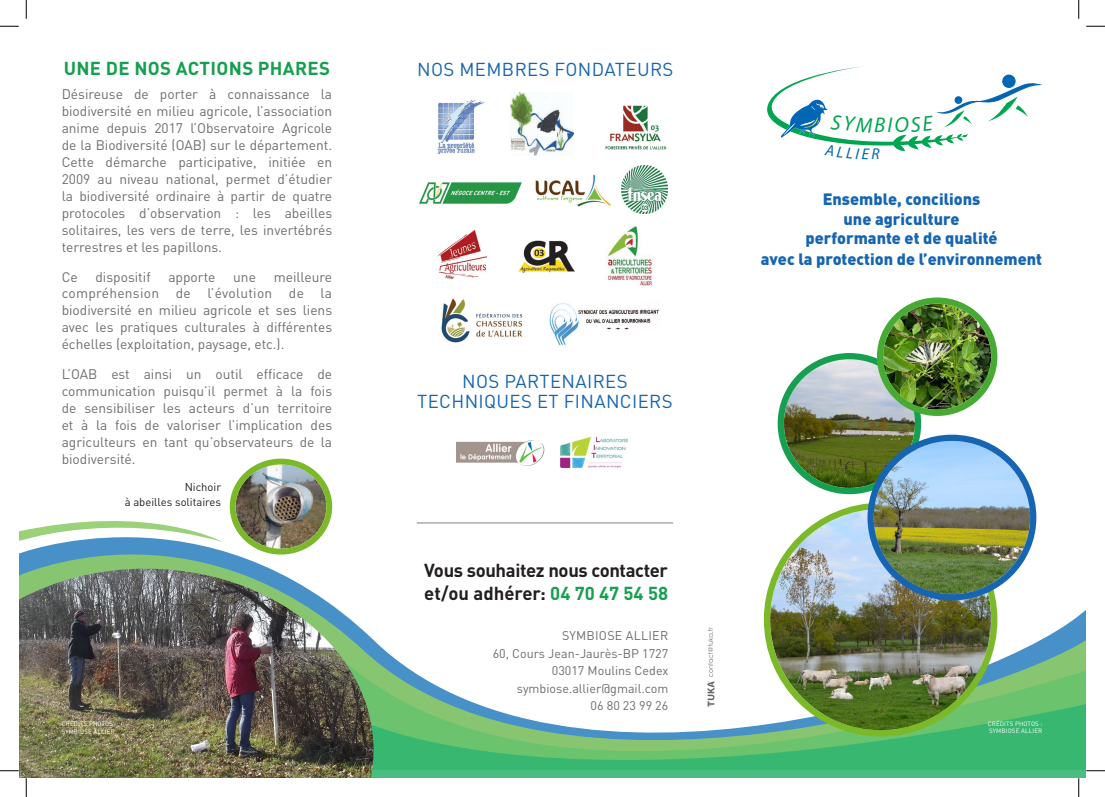
<style>
.page{position:relative;width:1105px;height:797px;background:#fff}
.page>*{position:absolute;margin:0;border:0;box-sizing:border-box;transform-origin:0 0}
.t1{font:18.5px "DIN Pro";letter-spacing:.02em;color:#1665b2}
.t2{font:700 18.5px "DIN Pro";letter-spacing:-.02em;color:#231f20}
.t3{font:700 18.5px "DIN Pro";color:#231f20}
.t4{font:700 18.5px "DIN Pro";letter-spacing:.02em;color:#169f4e}
.t5{font:italic 16.88px "Myriad Pro";color:#0166b3}
.t6{font:900 16.25px "DIN Pro";color:#1665b2}
.t7{font:italic 15.75px "Myriad Pro";color:#0166b3}
.t8{font:13.75px/17px "DIN Pro";color:#6c6d70;text-align:justify}
.t9{font:12.5px "DIN Pro";color:#6c6d70}
.t10{font:12.5px "DIN Pro";letter-spacing:.02em;color:#6c6d70}
.t11{font:11.25px "DIN Pro";color:#231f20}
.t12{font:6.25px "DIN Pro";letter-spacing:.02em;color:#fff}
.s1{color:#169f4e}
</style>
<div class="page">
<svg style="left:19px;top:537px;width:1015px;height:17px"></svg>
<svg style="left:19px;top:554px;width:1067px;height:62px"></svg>
<svg style="left:373px;top:616px;width:713px;height:87px"></svg>
<svg style="left:373px;top:703px;width:713px;height:74px;background:#6bc38b"></svg>
<svg style="left:19px;top:521px;width:204px;height:21px"></svg>
<img style="left:784px;top:359px;width:130px;height:129px">
<div style="left:778px;top:353px;width:143px;height:141px;border:6px solid #169f4e;border-radius:50%"></div>
<img style="left:19px;top:568px;width:354px;height:209px">
<img style="left:236px;top:465px;width:90px;height:83px">
<div style="left:230px;top:458px;width:102px;height:96px;border:6px solid #7bb928;border-radius:50%"></div>
<img style="left:456px;top:440px;width:88px;height:25px">
<img style="left:560px;top:436px;width:67px;height:31px">
<img style="left:419px;top:182px;width:103px;height:22px">
<img style="left:605px;top:105px;width:62px;height:45px">
<img style="left:519px;top:240px;width:56px;height:32px">
<img style="left:548px;top:301px;width:110px;height:44px">
<img style="left:535px;top:175px;width:76px;height:32px">
<img style="left:441px;top:298px;width:82px;height:45px">
<img style="left:437px;top:99px;width:48px;height:55px">
<img style="left:605px;top:226px;width:48px;height:60px">
<img style="left:511px;top:92px;width:63px;height:64px">
<img style="left:622px;top:166px;width:46px;height:48px">
<img style="left:438px;top:231px;width:49px;height:48px">
<hr style="left:417px;top:522px;width:256px;height:1px;background:#969b95">
<svg style="left:707px;top:627px;width:7px;height:79px"></svg>
<img style="left:770px;top:509px;width:221px;height:221px;border-radius:111px">
<div style="left:764px;top:503px;width:233px;height:233px;border:6px solid #7bb928;border-radius:50%"></div>
<img style="left:874px;top:441px;width:156px;height:153px">
<div style="left:867px;top:434px;width:169px;height:166px;border:6px solid #1665b2;border-radius:50%"></div>
<img style="left:883px;top:304px;width:108px;height:106px">
<div style="left:877px;top:297px;width:120px;height:119px;border:6px solid #46aa33;border-radius:50%"></div>
<svg style="left:0;top:25px;width:19px;height:2px"></svg>
<svg style="left:1086px;top:25px;width:19px;height:2px"></svg>
<svg style="left:0;top:770px;width:19px;height:1px"></svg>
<svg style="left:1086px;top:770px;width:19px;height:1px"></svg>
<svg style="left:25px;top:0;width:2px;height:19px"></svg>
<svg style="left:25px;top:778px;width:2px;height:19px"></svg>
<svg style="left:1078px;top:0;width:1px;height:19px"></svg>
<svg style="left:1078px;top:778px;width:1px;height:19px"></svg>
<svg style="left:767px;top:66px;width:275px;height:86px"></svg>
<p class="t4" style="left:64px;top:53px;width:268px">UNE DE NOS ACTIONS PHARES</p>
<p class="t8" style="left:62px;top:84px;width:272px">Désireuse de porter à connaissance la biodiversité en milieu agricole, l’association anime depuis 2017 l’Observatoire Agricole de la Biodiversité (OAB) sur le département.<br>Cette démarche participative, initiée en 2009 au niveau national, permet d’étudier la biodiversité ordinaire à partir de quatre protocoles d’observation : les abeilles solitaires, les vers de terre, les invertébrés terrestres et les papillons.</p>
<p class="t8" style="left:62px;top:267px;width:18px">Ce</p>
<p class="t8" style="left:95px;top:267px;width:57px">dispositif</p>
<p class="t8" style="left:168px;top:267px;width:49px">apporte</p>
<p class="t8" style="left:233px;top:267px;width:24px">une</p>
<p class="t8" style="left:62px;top:267px;width:272px;text-indent:212px">meilleure compréhension de l’évolution de la biodiversité en milieu agricole et ses liens avec les pratiques culturales à différentes échelles (exploitation, paysage, etc.).</p>
<p class="t8" style="left:62px;top:364px;width:272px">L’OAB est ainsi un outil efficace de communication puisqu’il permet à la fois de sensibiliser les acteurs d’un territoire et à la fois de valoriser l’implication des agriculteurs en tant qu’observateurs de la biodiversité.</p>
<p class="t11" style="left:185px;top:478px;width:38px">Nichoir</p>
<p class="t11" style="left:125px;top:493px;width:98px">à abeilles solitaires</p>
<p class="t12" style="left:62px;top:719px;width:56px">CRÉDITS PHOTOS :</p>
<p class="t12" style="left:62px;top:726px;width:55px">SYMBIOSE ALLIER</p>
<p class="t1" style="left:417px;top:55px;width:258px">NOS MEMBRES FONDATEURS</p>
<p class="t1" style="left:462px;top:366px;width:167px">NOS PARTENAIRES</p>
<p class="t1" style="left:417px;top:386px;width:257px">TECHNIQUES ET FINANCIERS</p>
<p class="t2" style="left:424px;top:555px;width:245px">Vous souhaitez nous contacter</p>
<p class="t3" style="left:424px;top:577px;width:245px">et/ou adhérer: <span class="s1">04 70 47 54 58</span></p>
<p class="t10" style="left:562px;top:625px;width:108px">SYMBIOSE ALLIER</p>
<p class="t9" style="left:493px;top:643px;width:177px">60, Cours Jean-Jaurès-BP 1727</p>
<p class="t9" style="left:552px;top:660px;width:118px">03017 Moulins Cedex</p>
<p class="t9" style="left:517px;top:678px;width:153px">symbiose.allier@gmail.com</p>
<p class="t9" style="left:591px;top:695px;width:79px">06 80 23 99 26</p>
<p class="t7" style="left:871px;top:144px;width:10px">R</p>
<p class="t5" style="left:866px;top:150px;width:10px">R</p>
<p class="t6" style="left:823px;top:185px;width:159px">Ensemble, concilions</p>
<p class="t6" style="left:843px;top:205px;width:118px">une agriculture</p>
<p class="t6" style="left:805px;top:224px;width:194px">performante et de qualité</p>
<p class="t6" style="left:761px;top:245px;width:283px">avec la protection de l’environnement</p>
<p class="t12" style="left:988px;top:718px;width:56px">CRÉDITS PHOTOS :</p>
<p class="t12" style="left:989px;top:726px;width:55px">SYMBIOSE ALLIER</p>
</div>
